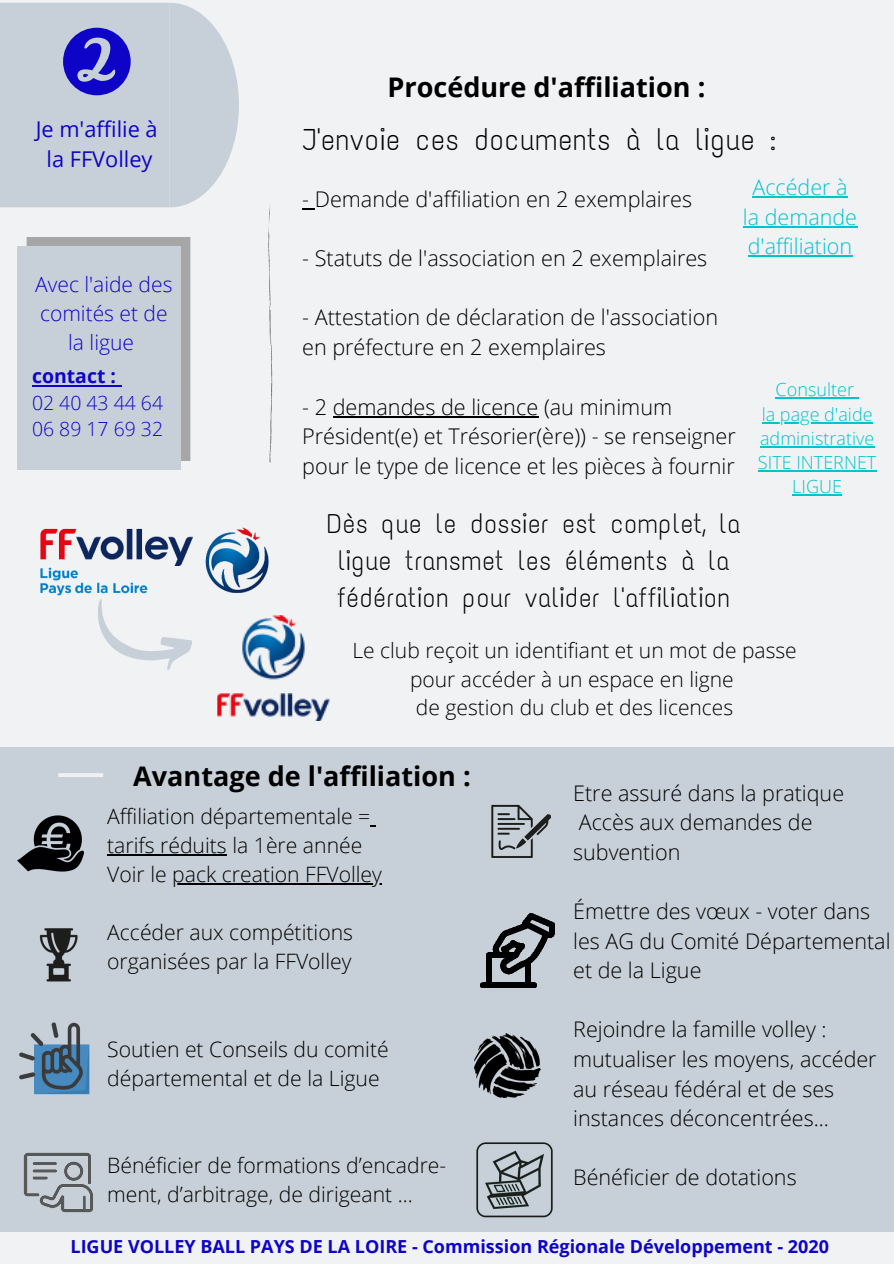
<style>
.page{position:relative;width:894px;height:1264px;background:#fff}
.page>*{position:absolute;margin:0;border:0;box-sizing:border-box;transform-origin:0 0}
.t1{font:30px "Text Me One";color:#000}
.t2{font:27px/36.8px "Text Me One";color:#000;text-align:center}
.t3{font:700 27px "Open Sans";color:#000}
.t4{font:21.75px/30px "Open Sans";color:#0e04c8;text-align:center}
.t5{font:300 21.6px/29.7px "Open Sans";color:#000}
.t6{font:300 21.45px/29.5px "Open Sans";color:#000}
.t7{font:300 21.45px/29.5px "Open Sans";color:#00c4cc;text-align:center}
.t8{font:300 21.15px/29.1px "Open Sans";color:#000}
.t9{font:300 21px/28.7px "Open Sans";color:#000;text-align:center}
.t10{font:300 21px/28.7px "Open Sans";color:#0e04c8;text-align:center}
.t11{font:300 19.35px/26.4px "Open Sans";color:#0e04c8}
.t12{font:700 19.35px "Open Sans";color:#0e04c8}
.t13{font:700 18px "Open Sans";color:#0e04c8}
.t14{font:300 18px/24.2px "Open Sans";color:#00c4cc;text-align:center}
</style>
<div class="page">
<div style="left:0;top:0;width:893px;height:1263px;background:#f1f2f4"></div>
<svg style="left:268px;top:204px;width:5px;height:258px"></svg>
<div style="left:0;top:747px;width:893px;height:484px;background:#c7d0d8"></div>
<svg style="left:58px;top:773px;width:45px;height:4px"></svg>
<img style="left:217px;top:615px;width:113px;height:105px">
<img style="left:40px;top:527px;width:229px;height:69px">
<svg style="left:98px;top:599px;width:94px;height:71px"></svg>
<img style="left:17px;top:815px;width:67px;height:57px">
<img style="left:39px;top:928px;width:39px;height:54px">
<img style="left:19px;top:1022px;width:71px;height:73px">
<img style="left:23px;top:1152px;width:70px;height:61px">
<img style="left:480px;top:913px;width:74px;height:74px">
<img style="left:491px;top:804px;width:60px;height:54px">
<img style="left:474px;top:1033px;width:66px;height:64px">
<img style="left:476px;top:1142px;width:77px;height:75px">
<hr style="left:107px;top:854px;width:120px;height:1px;background:#000">
<hr style="left:172px;top:883px;width:210px;height:1px;background:#000">
<svg style="left:302px;top:208px;width:12px;height:1px"></svg>
<hr style="left:332px;top:416px;width:206px;height:1px;background:#000">
<svg style="left:0;top:3px;width:239px;height:204px;background:#c9d2d9"></svg>
<svg style="left:63px;top:28px;width:68px;height:67px;background:#504dcd"></svg>
<div style="left:17px;top:246px;width:164px;height:224px;background:#c7d0d8"></div>
<svg style="left:27px;top:237px;width:163px;height:224px"></svg>
<hr style="left:775px;top:398px;width:78px;height:1px;background:#00c4cc">
<hr style="left:761px;top:422px;width:111px;height:1px;background:#00c4cc">
<hr style="left:759px;top:446px;width:115px;height:1px;background:#00c4cc">
<hr style="left:757px;top:470px;width:119px;height:1px;background:#00c4cc">
<hr style="left:792px;top:494px;width:49px;height:2px;background:#00c4cc">
<hr style="left:752px;top:196px;width:95px;height:2px;background:#00c4cc">
<hr style="left:742px;top:226px;width:114px;height:1px;background:#00c4cc">
<hr style="left:747px;top:255px;width:105px;height:2px;background:#00c4cc">
<p class="t4" style="left:36px;top:113px;width:123px">Je m'affilie à la FFVolley</p>
<p class="t10" style="left:35px;top:270px;width:139px">Avec l'aide des comités et de la ligue</p>
<p class="t12" style="left:32px;top:362px;width:85px">contact :</p>
<p class="t11" style="left:32px;top:389px;width:132px">02 40 43 44 64<br>06 89 17 69 32</p>
<p class="t3" style="left:387px;top:68px;width:319px">Procédure d'affiliation :</p>
<h1 class="t1" style="left:302px;top:122px;width:475px">J'envoie ces documents à la ligue :</h1>
<p class="t5" style="left:302px;top:183px;width:391px">- Demande d'affiliation en 2 exemplaires</p>
<p class="t5" style="left:302px;top:243px;width:406px">- Statuts de l'association en 2 exemplaires</p>
<p class="t5" style="left:302px;top:302px;width:417px">- Attestation de déclaration de l'association en préfecture en 2 exemplaires</p>
<p class="t5" style="left:302px;top:391px;width:435px">- 2 demandes de licence (au minimum<br>Président(e) et Trésorier(ère)) - se renseigner pour le type de licence et les pièces à fournir</p>
<p class="t7" style="left:742px;top:172px;width:115px">Accéder à la demande d'affiliation</p>
<p class="t14" style="left:757px;top:377px;width:120px">Consulter<br>la page d'aide administrative<br>SITE INTERNET<br>LIGUE</p>
<p class="t2" style="left:327px;top:505px;width:415px">Dès que le dossier est complet, la ligue transmet les éléments à la fédération pour valider l'affiliation</p>
<p class="t9" style="left:352px;top:635px;width:445px">Le club reçoit un identifiant et un mot de passe pour accéder à un espace en ligne<br>de gestion du club et des licences</p>
<p class="t3" style="left:133px;top:756px;width:339px">Avantage de l'affiliation :</p>
<p class="t8" style="left:107px;top:801px;width:276px">Affiliation départementale = tarifs réduits la 1ère année<br>Voir le pack creation FFVolley</p>
<p class="t8" style="left:107px;top:917px;width:247px">Accéder aux compétitions organisées par la FFVolley</p>
<p class="t8" style="left:107px;top:1033px;width:283px">Soutien et Conseils du comité départemental et de la Ligue</p>
<p class="t8" style="left:107px;top:1150px;width:340px">Bénéficier de formations d’encadre&shy;ment, d’arbitrage, de dirigeant ...</p>
<p class="t6" style="left:573px;top:777px;width:272px">Etre assuré dans la pratique<br>Accès aux demandes de subvention</p>
<p class="t6" style="left:573px;top:895px;width:319px">Émettre des vœux - voter dans les AG du Comité Départemental et de la Ligue</p>
<p class="t6" style="left:573px;top:1014px;width:305px">Rejoindre la famille volley : mutualiser les moyens, accéder au réseau fédéral et de ses instances déconcentrées...</p>
<p class="t6" style="left:573px;top:1162px;width:225px">Bénéficier de dotations</p>
<p class="t13" style="left:70px;top:1234px;width:759px">LIGUE VOLLEY BALL PAYS DE LA LOIRE - Commission Régionale Développement - 2020</p>
</div>
